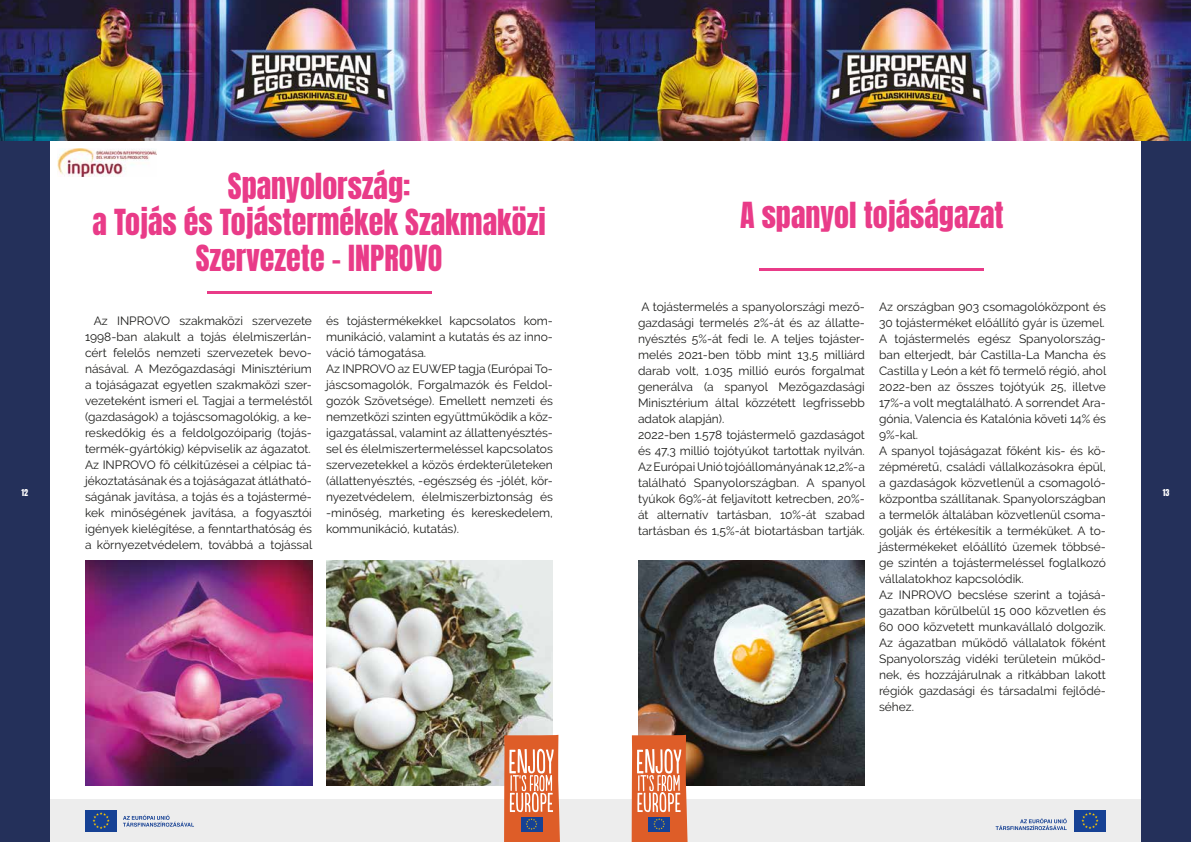
<style>
.page{position:relative;width:1191px;height:842px;background:#fff}
.page>*{position:absolute;margin:0;border:0;box-sizing:border-box;transform-origin:0 0}
.t1{font:30px/36px "Anton";color:#e93b88;text-align:center}
.t2{font:12px/16px "Raleway";color:#1d1d1b}
.t3{font:8px "Anton";color:#fff}
</style>
<div class="page">
<div style="left:0;top:799px;width:1191px;height:43px;background:#ededed"></div>
<div style="left:0;top:135px;width:50px;height:707px;background:#24305a"></div>
<div style="left:1141px;top:135px;width:50px;height:707px;background:#24305a"></div>
<img style="left:0;top:0;width:1191px;height:140px">
<div style="left:1074px;top:810px;width:32px;height:21px;background:#164194"></div>
<svg style="left:1081px;top:812px;width:17px;height:17px"></svg>
<div style="left:85px;top:810px;width:32px;height:21px;background:#164194"></div>
<svg style="left:93px;top:812px;width:17px;height:17px"></svg>
<svg style="left:123px;top:815px;width:71px;height:12px"></svg>
<svg style="left:995px;top:818px;width:71px;height:12px"></svg>
<hr style="left:207px;top:291px;width:224px;height:3px;background:#e93b88">
<img style="left:85px;top:561px;width:227px;height:224px">
<img style="left:326px;top:561px;width:227px;height:224px">
<svg style="left:504px;top:735px;width:56px;height:107px;background:#d97c59"></svg>
<img style="left:58px;top:148px;width:99px;height:29px">
<hr style="left:759px;top:268px;width:225px;height:3px;background:#e93b88">
<img style="left:638px;top:561px;width:227px;height:224px">
<svg style="left:631px;top:735px;width:57px;height:107px;background:#d87b58"></svg>
<h1 class="t1" style="left:92px;top:171px;width:455px">Spanyolország:<br>a Tojás és Tojástermékek Szakmaközi<br>Szervezete - INPROVO</h1>
<h1 class="t1" style="left:740px;top:200px;width:265px">A spanyol tojáságazat</h1>
<p class="t2" style="left:638px;top:299px;width:229px">A tojástermelés a spanyolországi mező&shy;gazdasági termelés 2%-át és az állatte&shy;nyésztés 5%-át fedi le. A teljes tojáster&shy;melés 2021-ben több mint 13,5 milliárd darab volt, 1.035 millió eurós forgalmat generálva (a spanyol Mezőgazdasági Minisztérium által közzétett legfrissebb adatok alapján).<br>2022-ben 1.578 tojástermelő gazdaságot és 47,3 millió tojótyúkot tartottak nyilván.<br>Az Európai Unió tojóállományának 12,2%-a található Spanyolországban. A spanyol tyúkok 69%-át feljavított ketrecben, 20%- át alternatív tartásban, 10%-át szabad tartásban és 1,5%-át biotartásban tartják.</p>
<p class="t2" style="left:879px;top:299px;width:229px">Az országban 903 csomagolóközpont és 30 tojásterméket előállító gyár is üzemel.<br>A tojástermelés egész Spanyolország&shy;ban elterjedt, bár Castilla-La Mancha és Castilla y León a két fő termelő régió, ahol 2022-ben az összes tojótyúk 25, illetve 17%-a volt megtalálható. A sorrendet Ara&shy;gónia, Valencia és Katalónia követi 14% és 9%-kal.<br>A spanyol tojáságazat főként kis- és kö&shy;zépméretű, családi vállalkozásokra épül, a gazdaságok közvetlenül a csomagoló&shy;központba szállítanak. Spanyolországban a termelők általában közvetlenül csoma&shy;golják és értékesítik a terméküket. A to&shy;jástermékeket előállító üzemek többsé&shy;ge szintén a tojástermeléssel foglalkozó vállalatokhoz kapcsolódik.<br>Az INPROVO becslése szerint a tojásá&shy;gazatban körülbelül 15 000 közvetlen és 60 000 közvetett munkavállaló dolgozik.<br>Az ágazatban működő vállalatok főként Spanyolország vidéki területein működ&shy;nek, és hozzájárulnak a ritkábban lakott régiók gazdasági és társadalmi fejlődé&shy;séhez.</p>
<p class="t2" style="left:85px;top:313px;width:229px;text-indent:9px">Az INPROVO szakmaközi szervezete 1998-ban alakult a tojás élelmiszerlán&shy;cért felelős nemzeti szervezetek bevo&shy;násával. A Mezőgazdasági Minisztérium a tojáságazat egyetlen szakmaközi szer&shy;vezeteként ismeri el. Tagjai a termeléstől (gazdaságok) a tojáscsomagolókig, a ke&shy;reskedőkig és a feldolgozóiparig (tojás&shy;termék-gyártókig) képviselik az ágazatot.<br>Az INPROVO fő célkitűzései a célpiac tá&shy;jékoztatásának és a tojáságazat átlátható&shy;ságának javítása, a tojás és a tojástermé&shy;kek minőségének javítása, a fogyasztói igények kielégítése, a fenntarthatóság és a környezetvédelem, továbbá a tojással</p>
<p class="t2" style="left:326px;top:313px;width:228px">és tojástermékekkel kapcsolatos kom&shy;munikáció, valamint a kutatás és az inno&shy;váció támogatása.<br>Az INPROVO az EUWEP tagja (Európai To&shy;jáscsomagolók, Forgalmazók és Feldol&shy;gozók Szövetsége). Emellett nemzeti és nemzetközi szinten együttműködik a köz&shy;igazgatással, valamint az állattenyésztés&shy;sel és élelmiszertermeléssel kapcsolatos szervezetekkel a közös érdekterületeken (állattenyésztés, -egészség és -jólét, kör&shy;nyezetvédelem, élelmiszerbiztonság és -minőség, marketing és kereskedelem, kommunikáció, kutatás).</p>
<p class="t3" style="left:22px;top:488px;width:8px">12</p>
<p class="t3" style="left:1162px;top:488px;width:8px">13</p>
</div>
